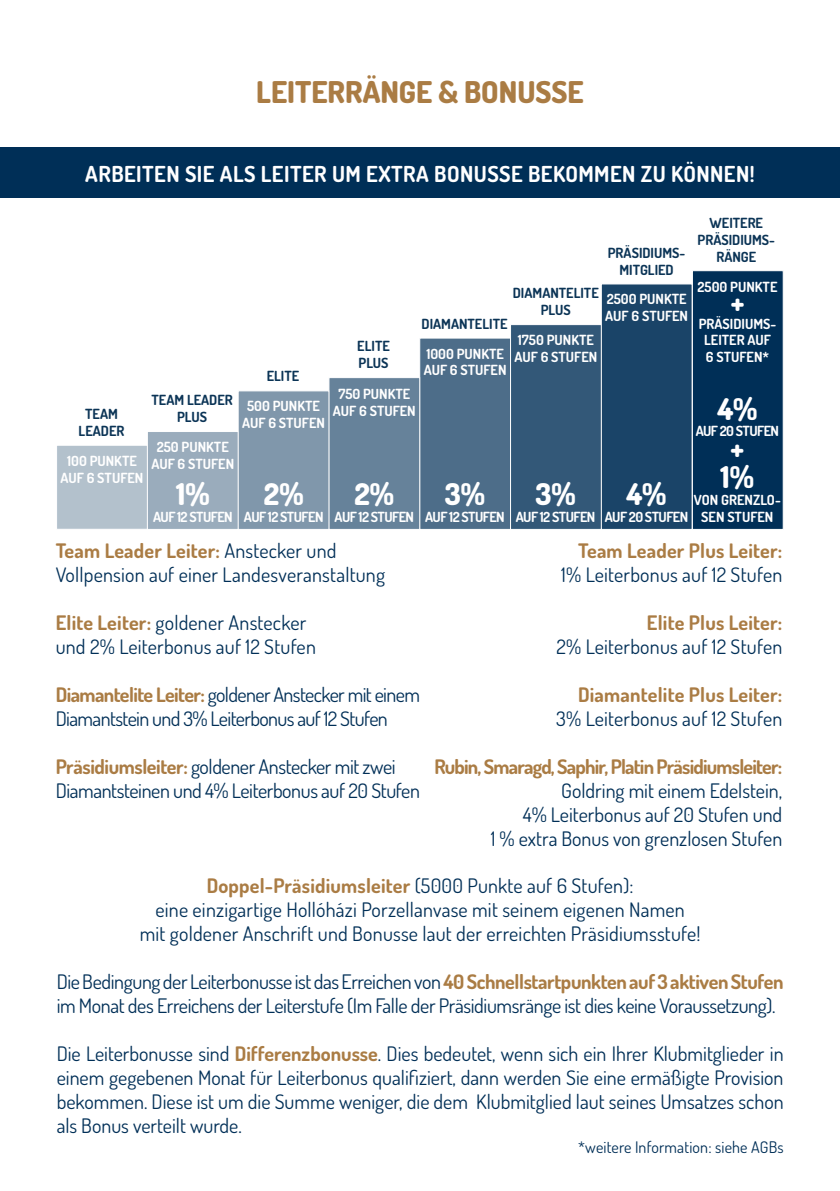
<style>
.page{position:relative;width:840px;height:1191px;background:#fff}
.page>*{position:absolute;margin:0;border:0;box-sizing:border-box;transform-origin:0 0}
.t1{font:800 30px "Dosis";color:#aa7c44}
.t2{font:800 30px "Dosis";color:#fff}
.t3{font:700 22px "Dosis";letter-spacing:.02em;color:#fff}
.t4{font:20px/24px "Dosis";color:#002f57;text-align:justify}
.t5{font:20px/24px "Dosis";letter-spacing:-.02em;color:#002f57}
.t6{font:700 20px "Dosis";letter-spacing:.01em;color:#aa7c44}
.t7{font:20px/24px "Dosis";letter-spacing:-.03em;color:#002f57}
.t8{font:700 20px "Dosis";letter-spacing:-.04em;color:#aa7c44}
.t9{font:16px "Dosis";letter-spacing:.01em;color:#002f57}
.t10{font:700 14px/16.8px "Dosis";color:#fff;text-align:center}
.t11{font:700 14px/16.8px "Dosis";color:#0b3456;text-align:center}
.t12{font:700 14px "Dosis";letter-spacing:-.04em;color:#fff}
.s1{font-weight:400;color:#002f57}
.s2{font-weight:700;color:#aa7c44}
</style>
<div class="page">
<div style="left:691px;top:270px;width:92px;height:259px;background:#002f57;border:1px solid #fff"></div>
<div style="left:0;top:148px;width:839px;height:50px;background:#002f57"></div>
<div style="left:419px;top:338px;width:91px;height:191px;background:#4d6d89;border:1px solid #fff"></div>
<div style="left:510px;top:324px;width:91px;height:205px;background:#335878;border:1px solid #fff"></div>
<div style="left:600px;top:284px;width:91px;height:245px;background:#1a4468;border:1px solid #fff"></div>
<div style="left:328px;top:377px;width:91px;height:152px;background:#66829a"></div>
<div style="left:238px;top:391px;width:91px;height:138px;background:#8097ab;border:1px solid #fff"></div>
<div style="left:147px;top:431px;width:91px;height:98px;background:#9aacbc;border:1px solid #fff"></div>
<div style="left:56px;top:445px;width:91px;height:84px;background:#b3c1cc;border:1px solid #fff"></div>
<p class="t1" style="left:256px;top:73px;width:329px">LEITERRÄNGE &amp; BONUSSE</p>
<p class="t3" style="left:85px;top:160px;width:670px">ARBEITEN SIE ALS LEITER UM EXTRA BONUSSE BEKOMMEN ZU KÖNNEN!</p>
<p class="t11" style="left:85px;top:405px;width:34px">TEAM</p>
<p class="t11" style="left:79px;top:422px;width:47px">LEADER</p>
<p class="t10" style="left:61px;top:452px;width:84px">100 PUNKTE<br>AUF 6 STUFEN</p>
<p class="t11" style="left:151px;top:391px;width:83px">TEAM LEADER</p>
<p class="t11" style="left:177px;top:408px;width:32px">PLUS</p>
<p class="t10" style="left:151px;top:438px;width:84px">250 PUNKTE<br>AUF 6 STUFEN</p>
<p class="t2" style="left:176px;top:474px;width:35px">1%</p>
<p class="t12" style="left:153px;top:507px;width:81px">AUF 12 STUFEN</p>
<p class="t11" style="left:266px;top:367px;width:34px">ELITE</p>
<p class="t10" style="left:242px;top:397px;width:84px">500 PUNKTE<br>AUF 6 STUFEN</p>
<p class="t2" style="left:264px;top:474px;width:41px">2%</p>
<p class="t12" style="left:244px;top:507px;width:81px">AUF 12 STUFEN</p>
<p class="t11" style="left:357px;top:337px;width:34px">ELITE</p>
<p class="t11" style="left:358px;top:354px;width:32px">PLUS</p>
<p class="t11" style="left:607px;top:244px;width:79px">PRÄSIDIUMS-<br>MITGLIED</p>
<p class="t11" style="left:512px;top:284px;width:87px">DIAMANTELITE<br>PLUS</p>
<p class="t10" style="left:605px;top:290px;width:84px;text-align:left">2500 PUNKTE<br>AUF 6 STUFEN</p>
<p class="t11" style="left:421px;top:315px;width:87px">DIAMANTELITE</p>
<p class="t10" style="left:423px;top:345px;width:84px;text-align:left">1000 PUNKTE<br>AUF 6 STUFEN</p>
<p class="t10" style="left:514px;top:331px;width:84px;text-align:left">1750 PUNKTE<br>AUF 6 STUFEN</p>
<p class="t11" style="left:697px;top:214px;width:79px">WEITERE<br>PRÄSIDIUMS-<br>RÄNGE</p>
<p class="t10" style="left:697px;top:278px;width:81px">2500 PUNKTE</p>
<p class="t2" style="left:730px;top:281px;width:15px">+</p>
<p class="t10" style="left:698px;top:315px;width:79px">PRÄSIDIUMS-<br>LEITER AUF</p>
<p class="t10" style="left:705px;top:348px;width:65px">6 STUFEN*</p>
<p class="t10" style="left:333px;top:385px;width:84px">750 PUNKTE<br>AUF 6 STUFEN</p>
<p class="t2" style="left:354px;top:474px;width:41px">2%</p>
<p class="t12" style="left:334px;top:507px;width:81px">AUF 12 STUFEN</p>
<p class="t2" style="left:444px;top:474px;width:42px">3%</p>
<p class="t12" style="left:425px;top:507px;width:81px">AUF 12 STUFEN</p>
<p class="t2" style="left:535px;top:474px;width:42px">3%</p>
<p class="t12" style="left:515px;top:507px;width:81px">AUF 12 STUFEN</p>
<p class="t2" style="left:717px;top:389px;width:41px">4%</p>
<p class="t12" style="left:695px;top:422px;width:85px">AUF 20 STUFEN</p>
<p class="t2" style="left:730px;top:428px;width:15px">+</p>
<p class="t2" style="left:720px;top:458px;width:35px">1%</p>
<p class="t10" style="left:693px;top:491px;width:88px">VON GRENZLO-<br>SEN STUFEN</p>
<p class="t2" style="left:626px;top:474px;width:41px">4%</p>
<p class="t12" style="left:604px;top:507px;width:85px">AUF 20 STUFEN</p>
<p class="t6" style="left:56px;top:538px;width:282px">Team Leader Leiter: <span class="s1">Anstecker und</span></p>
<p class="t4" style="left:56px;top:562px;width:331px">Vollpension auf einer Landesveranstaltung</p>
<p class="t4" style="left:56px;top:610px;width:252px"><span class="s2">Elite Leiter:</span> goldener Anstecker</p>
<p class="t4" style="left:56px;top:634px;width:261px">und 2% Leiterbonus auf 12 Stufen</p>
<p class="t7" style="left:56px;top:682px;width:365px"><span class="s2">Diamantelite Leiter:</span> goldener Anstecker mit einem<br>Diamantstein und 3% Leiterbonus auf 12 Stufen</p>
<p class="t5" style="left:56px;top:754px;width:365px"><span class="s2">Präsidiumsleiter:</span> goldener Anstecker mit zwei<br>Diamantsteinen und 4% Leiterbonus auf 20 Stufen</p>
<p class="t6" style="left:578px;top:538px;width:205px">Team Leader Plus Leiter:</p>
<p class="t4" style="left:561px;top:562px;width:222px">1% Leiterbonus auf 12 Stufen</p>
<p class="t6" style="left:646px;top:610px;width:137px">Elite Plus Leiter:</p>
<p class="t4" style="left:556px;top:634px;width:227px">2% Leiterbonus auf 12 Stufen</p>
<p class="t6" style="left:577px;top:682px;width:206px">Diamantelite Plus Leiter:</p>
<p class="t4" style="left:556px;top:706px;width:227px">3% Leiterbonus auf 12 Stufen</p>
<p class="t8" style="left:434px;top:754px;width:349px">Rubin, Smaragd, Saphir, Platin Präsidiumsleiter:</p>
<p class="t4" style="left:561px;top:778px;width:222px">Goldring mit einem Edelstein,</p>
<p class="t4" style="left:522px;top:802px;width:261px">4% Leiterbonus auf 20 Stufen und</p>
<p class="t4" style="left:490px;top:826px;width:293px">1 % extra Bonus von grenzlosen Stufen</p>
<p class="t6" style="left:206px;top:873px;width:428px">Doppel-Präsidiumsleiter <span class="s1">(5000 Punkte auf 6 Stufen):</span></p>
<p class="t4" style="left:155px;top:897px;width:530px">eine einzigartige Hollóházi Porzellanvase mit seinem eigenen Namen</p>
<p class="t4" style="left:140px;top:921px;width:562px">mit goldener Anschrift und Bonusse laut der erreichten Präsidiumsstufe!</p>
<p class="t5" style="left:57px;top:969px;width:728px">Die Bedingung der Leiterbonusse ist das Erreichen von <span class="s2">40 Schnellstartpunkten auf 3 aktiven Stufen </span>im Monat des Erreichens der Leiterstufe (Im Falle der Präsidiumsränge ist dies keine Voraussetzung).</p>
<p class="t4" style="left:57px;top:1041px;width:728px">Die Leiterbonusse sind <span class="s2">Differenzbonusse</span>. Dies bedeutet, wenn sich ein Ihrer Klubmitglieder in einem gegebenen Monat für Leiterbonus qualifiziert, dann werden Sie eine ermäßigte Provision bekommen. Diese ist um die Summe weniger, die dem Klubmitglied laut seines Umsatzes schon als Bonus verteilt wurde.</p>
<p class="t9" style="left:577px;top:1136px;width:207px">*weitere Information: siehe AGBs</p>
</div>
